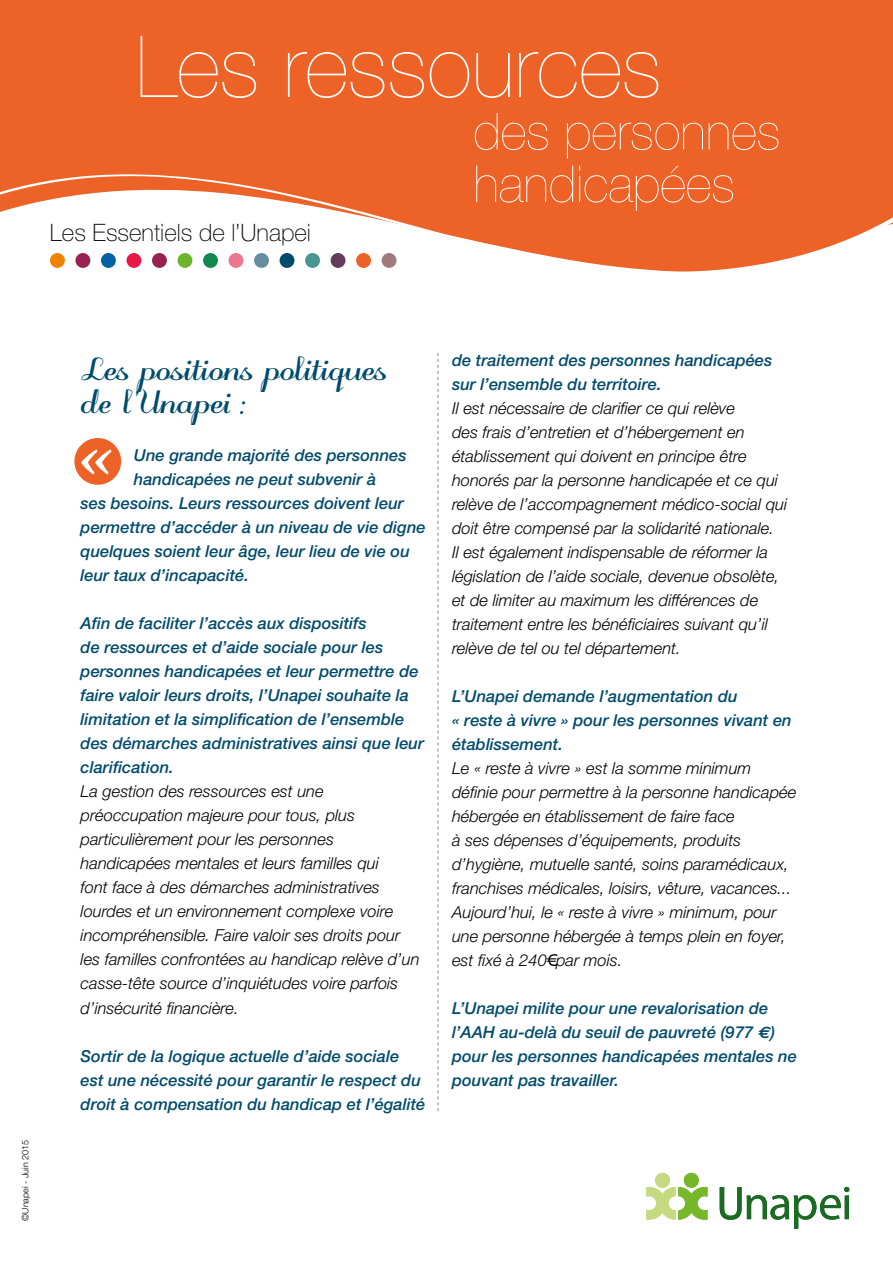
<style>
.page{position:relative;width:893px;height:1263px;background:#fff}
.page>*{position:absolute;margin:0;border:0;box-sizing:border-box;transform-origin:0 0}
.t1{font:700 112.2px "odstemplik";color:#fff}
.t2{font:200 85.5px "Helvetica Neue";color:#fff}
.t3{font:200 51px/52.5px "Helvetica Neue";color:#fff}
.t4{font:700 39px/33px "odstemplik";color:#004b6b}
.t5{font:100 24px "Helvetica Neue";color:#000}
.t6{font:italic 300 16.5px/24px "Helvetica Neue";color:#000}
.t7{font:italic 500 16.5px/24px "Helvetica Neue";color:#004b6b}
.t8{font:300 9px "Helvetica Neue";color:#000}
.s1{font-family:"Euro Sans";font-weight:700}
</style>
<div class="page">
<div style="left:655px;top:1173px;width:15px;height:15px;background:#c5d97f;border-radius:50%"></div>
<svg style="left:646px;top:1187px;width:61px;height:33px"></svg>
<div style="left:684px;top:1173px;width:15px;height:15px;background:#76b82a;border-radius:50%"></div>
<svg style="left:720px;top:1187px;width:129px;height:42px"></svg>
<div style="left:0;top:0;width:893px;height:273px;background:#ec6227"></div>
<svg style="left:28px;top:174px;width:215px;height:11px"></svg>
<svg style="left:0;top:185px;width:284px;height:8px"></svg>
<svg style="left:0;top:193px;width:298px;height:3px"></svg>
<svg style="left:0;top:196px;width:893px;height:184px"></svg>
<div style="left:50px;top:253px;width:15px;height:15px;background:#f08300;border-radius:50%"></div>
<div style="left:75px;top:253px;width:15px;height:15px;background:#982152;border-radius:50%"></div>
<div style="left:101px;top:253px;width:15px;height:15px;background:#0063a3;border-radius:50%"></div>
<div style="left:126px;top:253px;width:15px;height:15px;background:#e61848;border-radius:50%"></div>
<div style="left:152px;top:253px;width:15px;height:15px;background:#982152;border-radius:50%"></div>
<div style="left:178px;top:253px;width:14px;height:15px;background:#6cb52d;border-radius:50%"></div>
<div style="left:203px;top:253px;width:15px;height:15px;background:#11884e;border-radius:50%"></div>
<div style="left:229px;top:253px;width:14px;height:15px;background:#ee758f;border-radius:50%"></div>
<div style="left:254px;top:253px;width:15px;height:15px;background:#678ea0;border-radius:50%"></div>
<div style="left:280px;top:253px;width:14px;height:15px;background:#004b6b;border-radius:50%"></div>
<div style="left:305px;top:253px;width:15px;height:15px;background:#479790;border-radius:50%"></div>
<div style="left:331px;top:253px;width:14px;height:15px;background:#623c5d;border-radius:50%"></div>
<div style="left:356px;top:253px;width:15px;height:15px;background:#ec6227;border-radius:50%"></div>
<div style="left:382px;top:253px;width:14px;height:15px;background:#a17a80;border-radius:50%"></div>
<div style="left:74px;top:438px;width:47px;height:47px;background:#ec6227;border-radius:50%"></div>
<svg style="left:438px;top:353px;width:1px;height:758px"></svg>
<h2 class="t2" style="left:136px;top:17px;width:527px">Les ressources</h2>
<h3 class="t3" style="left:473px;top:104px;width:308px">des personnes handicapées</h3>
<h3 class="t5" style="left:50px;top:219px;width:262px">Les Essentiels de l’Unapei</h3>
<p class="t8" style="left:20px;top:1221px;width:83px;rotate:-90deg">©Unapei - Juin 2015</p>
<h3 class="t4" style="left:81px;top:357px;width:308px">Les positions politiques de l’Unapei :</h3>
<p class="t7" style="left:134px;top:443px;width:274px">Une grande majorité des personnes</p>
<p class="t7" style="left:134px;top:467px;width:244px">handicapées ne peut subvenir à</p>
<p class="t7" style="left:81px;top:491px;width:325px">ses besoins. Leurs ressources doivent leur</p>
<p class="t7" style="left:81px;top:515px;width:347px">permettre d’accéder à un niveau de vie digne</p>
<p class="t7" style="left:81px;top:539px;width:331px">quelques soient leur âge, leur lieu de vie ou</p>
<p class="t7" style="left:81px;top:563px;width:170px">leur taux d’incapacité.</p>
<p class="t7" style="left:81px;top:611px;width:345px">Afin de faciliter l’accès aux dispositifs<br>de ressources et d’aide sociale pour les personnes handicapées et leur permettre de faire valoir leurs droits, l’Unapei souhaite la limitation et la simplification de l’ensemble des démarches administratives ainsi que leur clarification.</p>
<p class="t6" style="left:81px;top:779px;width:340px">La gestion des ressources est une préoccupation majeure pour tous, plus particulièrement pour les personnes handicapées mentales et leurs familles qui<br>font face à des démarches administratives lourdes et un environnement complexe voire incompréhensible. Faire valoir ses droits pour les familles confrontées au handicap relève d’un casse-tête source d’inquiétudes voire parfois d’insécurité financière.</p>
<p class="t7" style="left:81px;top:1043px;width:346px">Sortir de la logique actuelle d’aide sociale est une nécessité pour garantir le respect du droit à compensation du handicap et l’égalité</p>
<h1 class="t1" style="left:76px;top:390px;width:42px">«</h1>
<p class="t7" style="left:452px;top:348px;width:322px">de traitement des personnes handicapées sur l’ensemble du territoire.</p>
<p class="t6" style="left:452px;top:396px;width:337px">Il est nécessaire de clarifier ce qui relève<br>des frais d’entretien et d’hébergement en établissement qui doivent en principe être honorés par la personne handicapée et ce qui relève de l’accompagnement médico-social qui doit être compensé par la solidarité nationale.<br>Il est également indispensable de réformer la législation de l’aide sociale, devenue obsolète, et de limiter au maximum les différences de traitement entre les bénéficiaires suivant qu’il relève de tel ou tel département.</p>
<p class="t7" style="left:452px;top:684px;width:341px">L’Unapei demande l’augmentation du<br>« reste à vivre » pour les personnes vivant en établissement.</p>
<p class="t6" style="left:452px;top:756px;width:346px">Le « reste à vivre » est la somme minimum définie pour permettre à la personne handicapée hébergée en établissement de faire face<br>à ses dépenses d’équipements, produits d’hygiène, mutuelle santé, soins paramédicaux, franchises médicales, loisirs, vêture, vacances...<br>Aujourd’hui, le « reste à vivre » minimum, pour une personne hébergée à temps plein en foyer, est fixé à 240€ par mois.</p>
<p class="t7" style="left:452px;top:996px;width:346px">L’Unapei milite pour une revalorisation de l’AAH au-delà du seuil de pauvreté (977 <span class="s1">€</span>) pour les personnes handicapées mentales ne pouvant pas travailler.</p>
</div>
